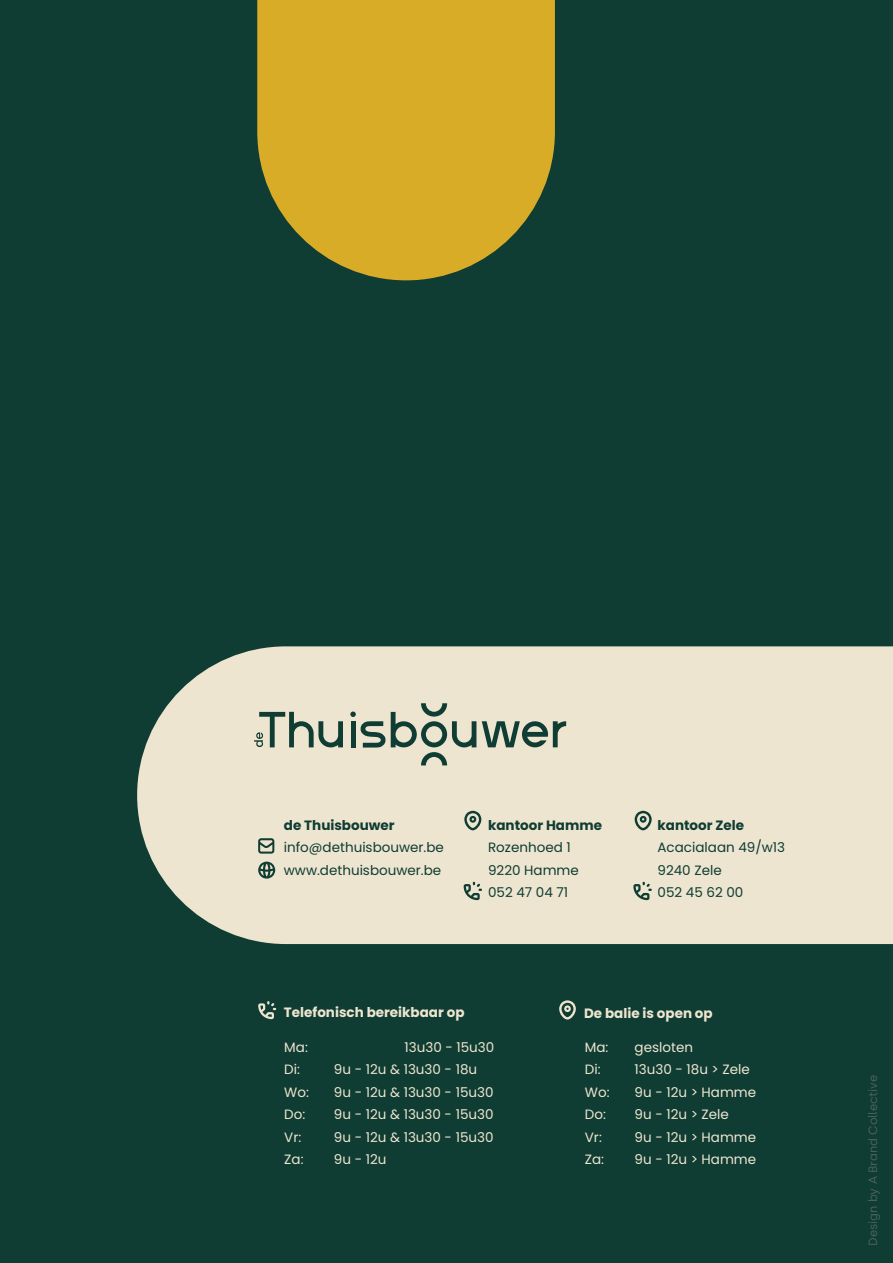
<style>
.page{position:relative;width:893px;height:1263px;background:#0f3d33}
.page>*{position:absolute;margin:0;border:0;box-sizing:border-box;transform-origin:0 0}
.t1{font:13.5px "Poppins";color:#eee5d0}
.t2{font:13.5px "Poppins";color:#0f3d33}
.t3{font:700 13.5px "Poppins";color:#eee5d0}
.t4{font:700 13.5px "Poppins";color:#0f3d33}
.t5{font:12px "Silka";color:#4e635c}
</style>
<div class="page">
<svg style="left:257px;top:0;width:298px;height:280px;background:#c29f28"></svg>
<div style="left:137px;top:646px;width:756px;height:298px;background:#eee5d0"></div>
<svg style="left:258px;top:1001px;width:18px;height:18px"></svg>
<svg style="left:559px;top:1000px;width:17px;height:19px"></svg>
<svg style="left:464px;top:811px;width:17px;height:19px"></svg>
<svg style="left:635px;top:811px;width:17px;height:19px"></svg>
<svg style="left:464px;top:882px;width:18px;height:18px"></svg>
<svg style="left:633px;top:882px;width:19px;height:18px"></svg>
<svg style="left:258px;top:838px;width:16px;height:16px"></svg>
<svg style="left:258px;top:861px;width:17px;height:17px"></svg>
<svg style="left:350px;top:703px;width:126px;height:62px"></svg>
<svg style="left:482px;top:721px;width:84px;height:26px"></svg>
<svg style="left:254px;top:712px;width:89px;height:35px"></svg>
<p class="t4" style="left:284px;top:817px;width:112px">de Thuisbouwer</p>
<p class="t2" style="left:284px;top:840px;width:161px">info@dethuisbouwer.be</p>
<p class="t2" style="left:284px;top:862px;width:159px">www.dethuisbouwer.be</p>
<p class="t4" style="left:488px;top:817px;width:115px">kantoor Hamme</p>
<p class="t2" style="left:488px;top:840px;width:84px">Rozenhoed 1</p>
<p class="t2" style="left:488px;top:862px;width:92px">9220 Hamme</p>
<p class="t2" style="left:488px;top:885px;width:82px">052 47 04 71</p>
<p class="t4" style="left:658px;top:817px;width:88px">kantoor Zele</p>
<p class="t2" style="left:658px;top:840px;width:129px">Acacialaan 49/w13</p>
<p class="t2" style="left:658px;top:862px;width:66px">9240 Zele</p>
<p class="t2" style="left:658px;top:885px;width:87px">052 45 62 00</p>
<p class="t3" style="left:284px;top:1005px;width:182px">Telefonisch bereikbaar op</p>
<p class="t3" style="left:584px;top:1005px;width:130px">De balie is open op</p>
<p class="t1" style="left:404px;top:1039px;width:91px">13u30 - 15u30</p>
<p class="t1" style="left:334px;top:1061px;width:145px">9u - 12u &amp; 13u30 - 18u</p>
<p class="t1" style="left:334px;top:1084px;width:161px">9u - 12u &amp; 13u30 - 15u30</p>
<p class="t1" style="left:334px;top:1106px;width:161px">9u - 12u &amp; 13u30 - 15u30</p>
<p class="t1" style="left:334px;top:1129px;width:161px">9u - 12u &amp; 13u30 - 15u30</p>
<p class="t1" style="left:334px;top:1151px;width:54px">9u - 12u</p>
<p class="t1" style="left:635px;top:1039px;width:60px">gesloten</p>
<p class="t1" style="left:635px;top:1062px;width:117px">13u30 - 18u &gt; Zele</p>
<p class="t1" style="left:635px;top:1084px;width:123px">9u - 12u &gt; Hamme</p>
<p class="t1" style="left:635px;top:1107px;width:96px">9u - 12u &gt; Zele</p>
<p class="t1" style="left:635px;top:1129px;width:123px">9u - 12u &gt; Hamme</p>
<p class="t1" style="left:635px;top:1152px;width:123px">9u - 12u &gt; Hamme</p>
<p class="t1" style="left:284px;top:1039px;width:25px">Ma:</p>
<p class="t1" style="left:284px;top:1061px;width:17px">Di:</p>
<p class="t1" style="left:284px;top:1084px;width:26px">Wo:</p>
<p class="t1" style="left:284px;top:1106px;width:23px">Do:</p>
<p class="t1" style="left:284px;top:1129px;width:19px">Vr:</p>
<p class="t1" style="left:284px;top:1151px;width:21px">Za:</p>
<p class="t1" style="left:585px;top:1039px;width:25px">Ma:</p>
<p class="t1" style="left:585px;top:1062px;width:17px">Di:</p>
<p class="t1" style="left:585px;top:1084px;width:26px">Wo:</p>
<p class="t1" style="left:585px;top:1107px;width:23px">Do:</p>
<p class="t1" style="left:585px;top:1129px;width:19px">Vr:</p>
<p class="t1" style="left:585px;top:1152px;width:21px">Za:</p>
<p class="t5" style="left:866px;top:1246px;width:172px;rotate:-90deg">Design by A Brand Collective</p>
</div>
